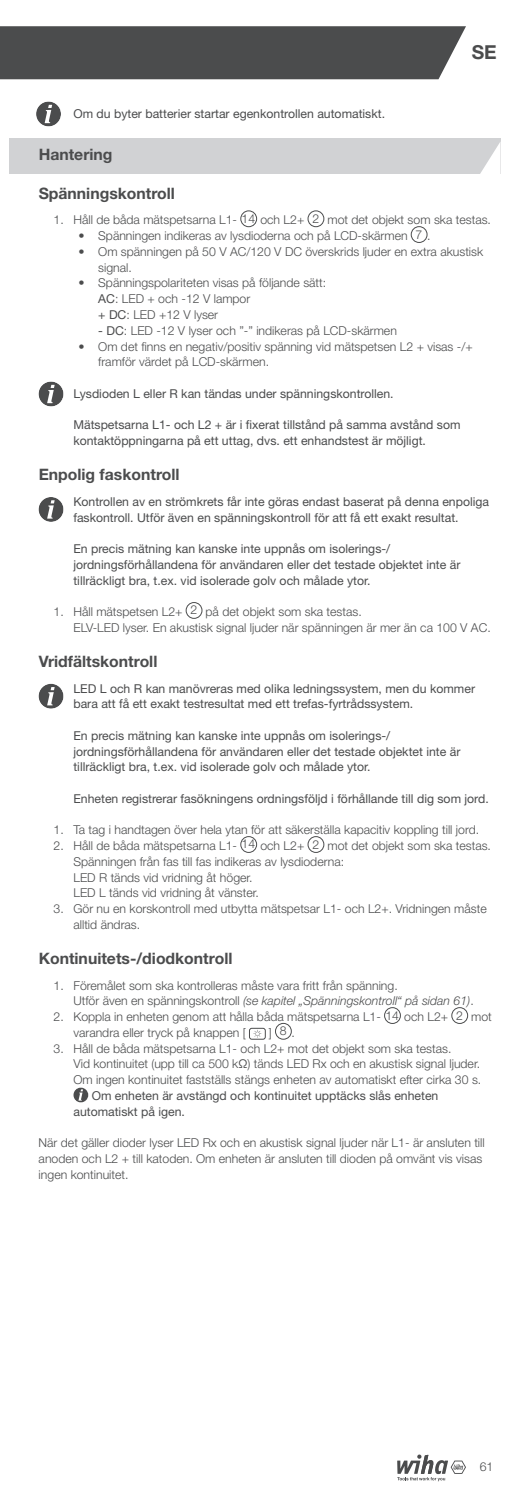
<style>
.page{position:relative;width:523px;height:1492px;background:#fff}
.page>*{position:absolute;margin:0;border:0;box-sizing:border-box;transform-origin:0 0}
.t1{font:700 19.25px "Helvetica Neue LT Pro";color:#4b4c4d}
.t2{font:700 15.75px "Helvetica Neue LT Pro";color:#4b4c4d}
.t3{font:300 12.25px/15.8px "Helvetica Neue LT Pro";color:#4b4c4d}
.t4{font:12.25px/15.8px "Helvetica Neue LT Pro";color:#4b4c4d}
.t5{font:italic 300 12.25px "Helvetica Neue LT";color:#4b4c4d}
.s1{font-weight:400}
.s2{font-family:"Helvetica Neue LT Pro";font-style:normal}
</style>
<div class="page">
<div style="left:0;top:26px;width:466px;height:53px;background:#4b4c4d"></div>
<svg style="left:397px;top:1454px;width:69px;height:26px"></svg>
<div style="left:9px;top:138px;width:491px;height:36px;background:#d1d2d4"></div>
<svg style="left:480px;top:143px;width:20px;height:31px"></svg>
<div style="left:240px;top:211px;width:17px;height:16px;border:1px solid #4b4c4d;border-radius:50%"></div>
<div style="left:307px;top:211px;width:17px;height:16px;border:1px solid #4b4c4d;border-radius:50%"></div>
<div style="left:411px;top:226px;width:16px;height:17px;border:1px solid #4b4c4d;border-radius:50%"></div>
<div style="left:186px;top:602px;width:16px;height:16px;border:1px solid #4b4c4d;border-radius:50%"></div>
<div style="left:240px;top:836px;width:17px;height:16px;border:1px solid #4b4c4d;border-radius:50%"></div>
<div style="left:307px;top:836px;width:17px;height:16px;border:1px solid #4b4c4d;border-radius:50%"></div>
<div style="left:384px;top:1007px;width:16px;height:16px;border:1px solid #4b4c4d;border-radius:50%"></div>
<div style="left:451px;top:1007px;width:16px;height:16px;border:1px solid #4b4c4d;border-radius:50%"></div>
<svg style="left:253px;top:1029px;width:8px;height:8px"></svg>
<div style="left:249px;top:1027px;width:16px;height:12px;border:1px solid #4b4c4d;border-radius:2px"></div>
<div style="left:275px;top:1023px;width:16px;height:16px;border:1px solid #4b4c4d;border-radius:50%"></div>
<svg style="left:73px;top:1087px;width:15px;height:15px"></svg>
<svg style="left:36px;top:102px;width:25px;height:24px"></svg>
<svg style="left:39px;top:381px;width:24px;height:25px"></svg>
<svg style="left:39px;top:497px;width:24px;height:25px"></svg>
<svg style="left:39px;top:683px;width:24px;height:25px"></svg>
<h1 class="t1" style="left:471px;top:40px;width:26px">SE</h1>
<p class="t4" style="left:73px;top:105px;width:313px">Om du byter batterier startar egenkontrollen automatiskt.</p>
<p class="t2" style="left:39px;top:144px;width:75px">Hantering</p>
<p class="t2" style="left:39px;top:183px;width:138px">Spänningskontroll</p>
<p class="t3" style="left:54px;top:212px;width:438px">1. Håll de båda mätspetsarna L1- 14 och L2+ 2 mot det objekt som ska testas.</p>
<p class="t3" style="left:78px;top:228px;width:353px">• Spänningen indikeras av lysdioderna och på LCD-skärmen 7 .</p>
<p class="t3" style="left:98px;top:243px;width:386px;text-indent:-20px">• Om spänningen på 50 V AC/120 V DC överskrids ljuder en extra akustisk signal.</p>
<p class="t3" style="left:98px;top:275px;width:229px;text-indent:-20px">• Spänningspolariteten visas på följande sätt:<br><span class="s1">AC</span>: LED + och -12 V lampor<br><span class="s1">+ DC</span>: LED +12 V lyser</p>
<p class="t3" style="left:98px;top:322px;width:300px"><span class="s1">- DC</span>: LED -12 V lyser och ”-” indikeras på LCD-skärmen</p>
<p class="t3" style="left:98px;top:338px;width:376px;text-indent:-20px">• Om det finns en negativ/positiv spänning vid mätspetsen L2 + visas -/+ framför värdet på LCD-skärmen.</p>
<p class="t4" style="left:73px;top:385px;width:321px">Lysdioden L eller R kan tändas under spänningskontrollen.</p>
<p class="t4" style="left:73px;top:417px;width:388px">Mätspetsarna L1- och L2 + är i fixerat tillstånd på samma avstånd som kontaktöppningarna på ett uttag, dvs. ett enhandstest är möjligt.</p>
<p class="t2" style="left:39px;top:464px;width:142px">Enpolig faskontroll</p>
<p class="t4" style="left:73px;top:493px;width:417px">Kontrollen av en strömkrets får inte göras endast baserat på denna enpoliga faskontroll. Utför även en spänningskontroll för att få ett exakt resultat.</p>
<p class="t4" style="left:73px;top:540px;width:388px">En precis mätning kan kanske inte uppnås om isolerings-/ jordningsförhållandena för användaren eller det testade objektet inte är tillräckligt bra, t.ex. vid isolerade golv och målade ytor.</p>
<p class="t3" style="left:73px;top:603px;width:418px;text-indent:-20px">1. Håll mätspetsen L2+ 2 på det objekt som ska testas.<br>ELV-LED lyser. En akustisk signal ljuder när spänningen är mer än ca 100 V AC.</p>
<p class="t2" style="left:39px;top:651px;width:120px">Vridfältskontroll</p>
<p class="t4" style="left:73px;top:680px;width:403px">LED L och R kan manövreras med olika ledningssystem, men du kommer bara att få ett exakt testresultat med ett trefas-fyrtrådssystem.</p>
<p class="t4" style="left:73px;top:727px;width:388px">En precis mätning kan kanske inte uppnås om isolerings-/ jordningsförhållandena för användaren eller det testade objektet inte är tillräckligt bra, t.ex. vid isolerade golv och målade ytor.</p>
<p class="t4" style="left:73px;top:790px;width:416px">Enheten registrerar fasökningens ordningsföljd i förhållande till dig som jord.</p>
<p class="t3" style="left:54px;top:821px;width:427px">1. Ta tag i handtagen över hela ytan för att säkerställa kapacitiv koppling till jord.</p>
<p class="t3" style="left:73px;top:837px;width:419px;text-indent:-20px">2. Håll de båda mätspetsarna L1- 14 och L2+ 2 mot det objekt som ska testas.<br>Spänningen från fas till fas indikeras av lysdioderna:<br>LED R tänds vid vridning åt höger.<br>LED L tänds vid vridning åt vänster.</p>
<p class="t3" style="left:73px;top:900px;width:414px;text-indent:-20px">3. Gör nu en korskontroll med utbytta mätspetsar L1- och L2+. Vridningen måste alltid ändras.</p>
<p class="t2" style="left:39px;top:948px;width:195px">Kontinuitets-/diodkontroll</p>
<p class="t3" style="left:54px;top:977px;width:345px">1. Föremålet som ska kontrolleras måste vara fritt från spänning.</p>
<p class="t5" style="left:73px;top:993px;width:401px"><span class="s2">Utför även en spänningskontroll</span> (se kapitel „Spänningskontroll“ på sidan 61)<span class="s2">.</span></p>
<p class="t3" style="left:73px;top:1008px;width:420px;text-indent:-20px">2. Koppla in enheten genom att hålla båda mätspetsarna L1- 14 och L2+ 2 mot varandra eller tryck på knappen [</p>
<p class="t3" style="left:269px;top:1024px;width:27px">] 8 .</p>
<p class="t3" style="left:73px;top:1040px;width:409px;text-indent:-20px">3. Håll de båda mätspetsarna L1- och L2+ mot det objekt som ska testas.<br>Vid kontinuitet (upp till ca 500 kΩ) tänds LED Rx och en akustisk signal ljuder.<br>Om ingen kontinuitet fastställs stängs enheten av automatiskt efter cirka 30 s.</p>
<p class="t4" style="left:73px;top:1087px;width:366px;text-indent:18px">Om enheten är avstängd och kontinuitet upptäcks slås enheten automatiskt på igen.</p>
<p class="t3" style="left:39px;top:1134px;width:447px">När det gäller dioder lyser LED Rx och en akustisk signal ljuder när L1- är ansluten till anoden och L2 + till katoden. Om enheten är ansluten till dioden på omvänt vis visas ingen kontinuitet.</p>
<p class="t3" style="left:479px;top:1457px;width:15px">61</p>
</div>
